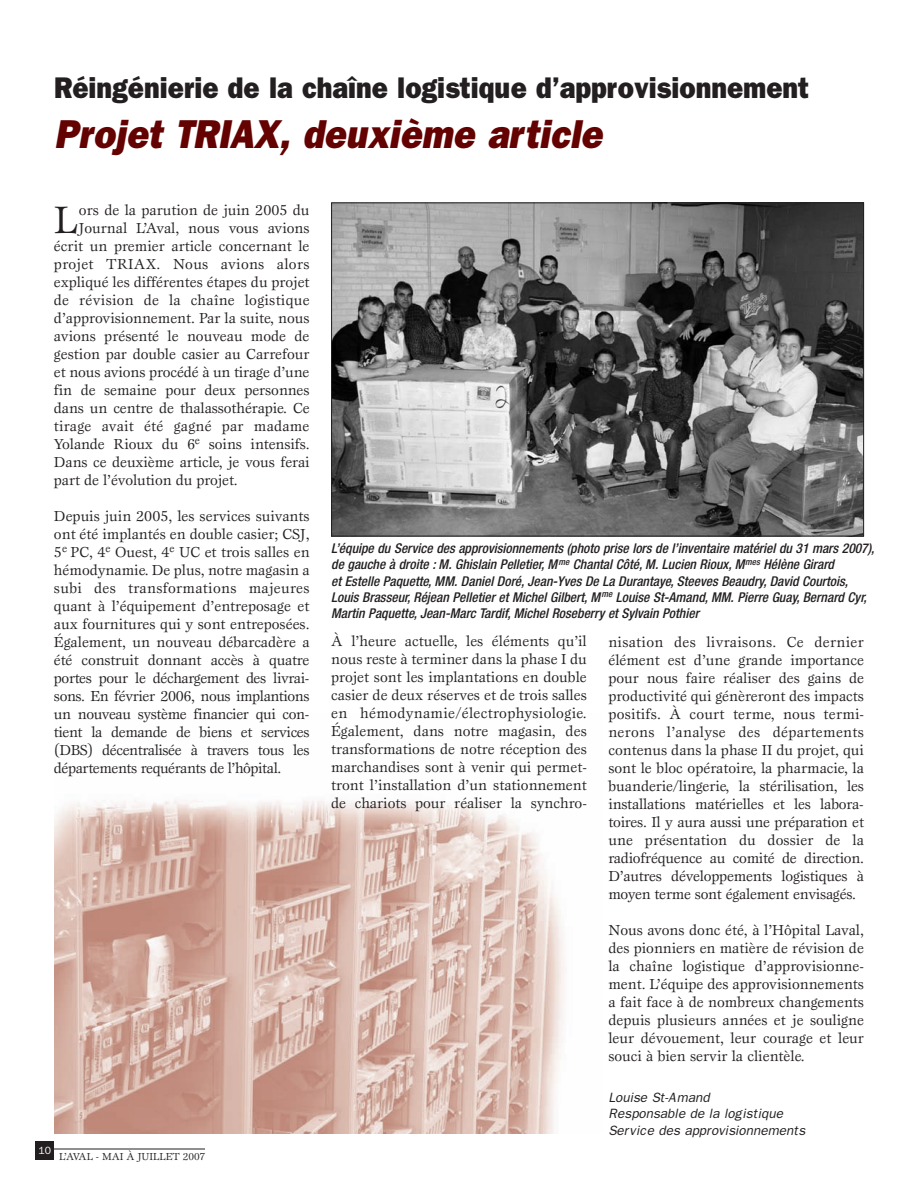
<style>
.page{position:relative;width:918px;height:1188px;background:#fff}
.page>*{position:absolute;margin:0;border:0;box-sizing:border-box;transform-origin:0 0}
.t1{font:italic 800 40.5px "Franklin Gothic";color:#630200;scale:.9 1}
.t2{font:39.6px "Esprit";color:#231f20}
.t3{font:800 30px "Franklin Gothic";color:#231f20;scale:.9 1}
.t4{font:15px/18px "Esprit";color:#231f20;text-align:justify}
.t5{font:15px "Esprit";letter-spacing:.02em;color:#231f20}
.t6{font:italic 500 condensed 13.5px/16.2px "Helvetica Neue";color:#231f20}
.t7{font:italic 13.5px/16.5px "Franklin Gothic";color:#231f20}
.t8{font:10.5px "Esprit";color:#231f20}
.t9{font:10.5px "Franklin Gothic";color:#fff}
</style>
<div class="page">
<img style="left:54px;top:800px;width:511px;height:334px">
<div style="left:36px;top:1141px;width:18px;height:19px;background:#231f20"></div>
<hr style="left:35px;top:1149px;width:170px;height:1px;background:#231f20">
<img style="left:333px;top:204px;width:529px;height:330px">
<h3 class="t3" style="left:54px;top:70px;width:840px">Réingénierie de la chaîne logistique d’approvisionnement</h3>
<h1 class="t1" style="left:54px;top:110px;width:611px">Projet TRIAX, deuxième article</h1>
<h2 class="t2" style="left:54px;top:204px;width:25px">L</h2>
<p class="t4" style="left:79px;top:202px;width:232px">ors de la parution de juin 2005 du</p>
<p class="t4" style="left:79px;top:220px;width:232px">Journal L’Aval, nous vous avions</p>
<p class="t4" style="left:54px;top:238px;width:257px">écrit un premier article concernant le</p>
<p class="t5" style="left:54px;top:258px;width:257px">projet TRIAX. Nous avions alors</p>
<p class="t4" style="left:54px;top:274px;width:257px">expliqué les différentes étapes du projet</p>
<p class="t5" style="left:54px;top:294px;width:257px">de révision de la chaîne logistique</p>
<p class="t4" style="left:54px;top:310px;width:257px">d’approvisionnement. Par la suite, nous</p>
<p class="t4" style="left:54px;top:328px;width:257px">avions présenté le nouveau mode de</p>
<p class="t4" style="left:54px;top:346px;width:257px">gestion par double casier au Carrefour</p>
<p class="t4" style="left:54px;top:364px;width:257px">et nous avions procédé à un tirage d’une</p>
<p class="t4" style="left:54px;top:382px;width:257px">fin de semaine pour deux personnes</p>
<p class="t4" style="left:54px;top:400px;width:257px">dans un centre de thalassothérapie. Ce</p>
<p class="t4" style="left:54px;top:418px;width:257px">tirage avait été gagné par madame</p>
<p class="t4" style="left:54px;top:436px;width:257px">Yolande Rioux du 6<sup>e</sup> soins intensifs.</p>
<p class="t4" style="left:54px;top:454px;width:257px">Dans ce deuxième article, je vous ferai</p>
<p class="t4" style="left:54px;top:472px;width:185px">part de l’évolution du projet.</p>
<p class="t4" style="left:54px;top:508px;width:257px">Depuis juin 2005, les services suivants ont été implantés en double casier; CSJ, 5<sup>e</sup> PC, 4<sup>e</sup> Ouest, 4<sup>e</sup> UC et trois salles en hémodynamie. De plus, notre magasin a subi des transformations majeures quant à l’équipement d’entreposage et aux fournitures qui y sont entreposées.<br>Également, un nouveau débarcadère a été construit donnant accès à quatre portes pour le déchargement des livrai&shy;sons. En février 2006, nous implantions un nouveau système financier qui con&shy;tient la demande de biens et services (DBS) décentralisée à travers tous les départements requérants de l’hôpital.</p>
<p class="t9" style="left:39px;top:1144px;width:14px">10</p>
<p class="t8" style="left:59px;top:1152px;width:147px">L’AVAL - MAI À JUILLET 2007</p>
<p class="t6" style="left:331px;top:541px;width:545px">L’équipe du Service des approvisionnements (photo prise lors de l’inventaire matériel du 31 mars 2007), de gauche à droite : M. Ghislain Pelletier, M<sup>me</sup> Chantal Côté, M. Lucien Rioux, M<sup>mes</sup> Hélène Girard<br>et Estelle Paquette, MM. Daniel Doré, Jean-Yves De La Durantaye, Steeves Beaudry, David Courtois, Louis Brasseur, Réjean Pelletier et Michel Gilbert, M<sup>me</sup> Louise St-Amand, MM. Pierre Guay, Bernard Cyr, Martin Paquette, Jean-Marc Tardif, Michel Roseberry et Sylvain Pothier</p>
<p class="t4" style="left:331px;top:634px;width:257px">À l’heure actuelle, les éléments qu’il nous reste à terminer dans la phase I du projet sont les implantations en double casier de deux réserves et de trois salles en hémodynamie/électrophysiologie.<br>Également, dans notre magasin, des transformations de notre réception des marchandises sont à venir qui permet&shy;tront l’installation d’un stationnement de chariots pour réaliser la synchro-</p>
<p class="t4" style="left:608px;top:634px;width:257px">nisation des livraisons. Ce dernier élément est d’une grande importance pour nous faire réaliser des gains de productivité qui génèreront des impacts positifs. À court terme, nous termi&shy;nerons l’analyse des départements contenus dans la phase II du projet, qui sont le bloc opératoire, la pharmacie, la buanderie/lingerie, la stérilisation, les installations matérielles et les labora&shy;toires. Il y aura aussi une préparation et une présentation du dossier de la radiofréquence au comité de direction.<br>D’autres développements logistiques à moyen terme sont également envisagés.</p>
<p class="t4" style="left:608px;top:922px;width:257px">Nous avons donc été, à l’Hôpital Laval, des pionniers en matière de révision de la chaîne logistique d’approvisionne&shy;ment. L’équipe des approvisionnements a fait face à de nombreux changements depuis plusieurs années et je souligne leur dévouement, leur courage et leur souci à bien servir la clientèle.</p>
<p class="t7" style="left:608px;top:1089px;width:198px">Louise St-Amand<br>Responsable de la logistique<br>Service des approvisionnements</p>
</div>
